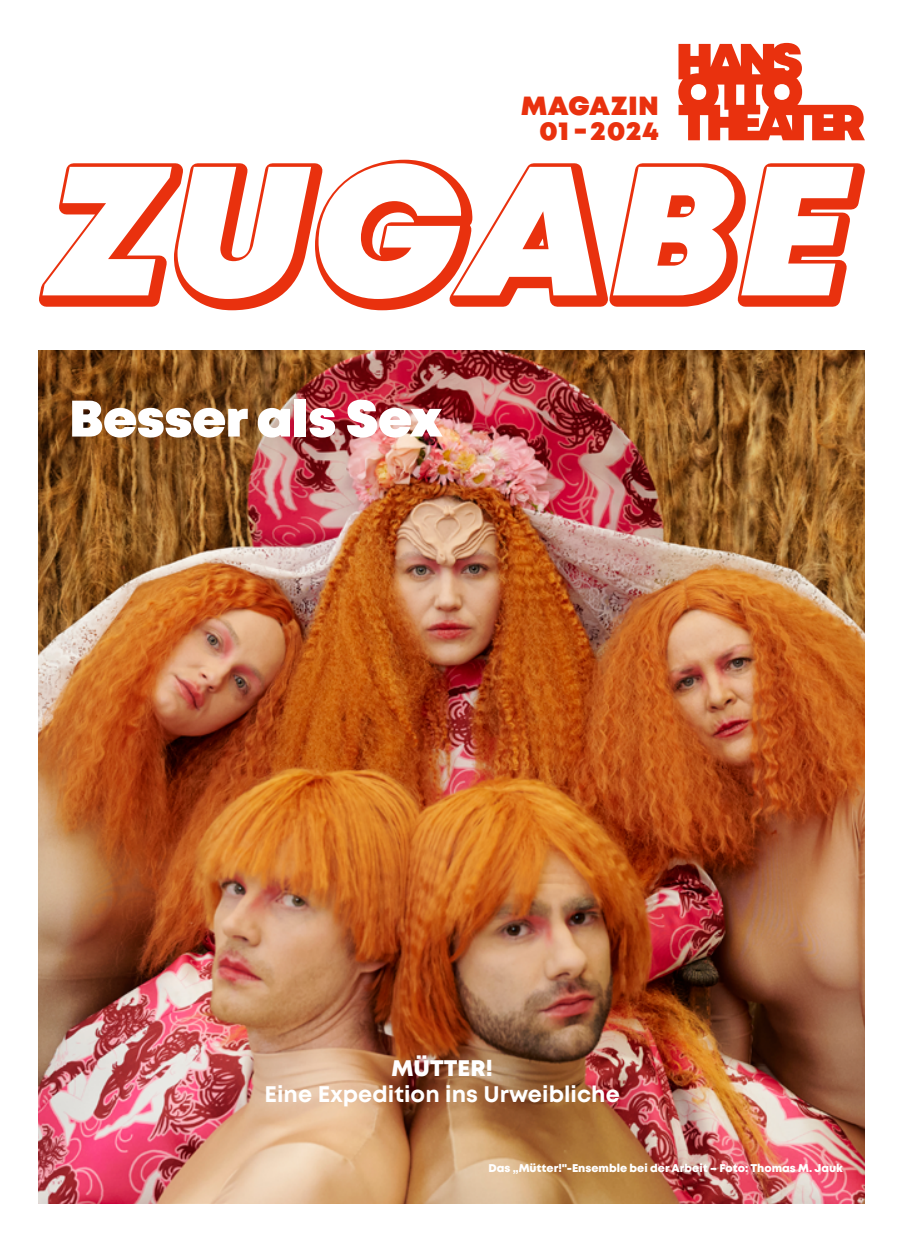
<style>
.page{position:relative;width:904px;height:1241px;background:#fff}
.page>*{position:absolute;margin:0;border:0;box-sizing:border-box;transform-origin:0 0}
.t1{font:900 51.25px "Mont";letter-spacing:-.005em;color:#fff}
.t2{font:900 26.25px/25px "Mont";letter-spacing:.04em;color:#e9310e;text-align:right}
.t3{font:700 22.5px "Mont";letter-spacing:.005em;color:#fff}
.t4{font:800 22.5px "Mont";letter-spacing:.005em;color:#fff}
.t5{font:800 11.25px "Mont";color:#fff}
</style>
<div class="page">
<img style="left:39px;top:350px;width:825px;height:853px">
<svg style="left:678px;top:43px;width:186px;height:97px"></svg>
<svg style="left:39px;top:159px;width:825px;height:152px"></svg>
<h2 class="t2" style="left:521px;top:95px;width:139px">MAGAZIN<br>01 - 2024</h2>
<h1 class="t1" style="left:69px;top:385px;width:374px">Besser als Sex</h1>
<h3 class="t4" style="left:391px;top:1052px;width:103px">MÜTTER!</h3>
<h3 class="t3" style="left:264px;top:1079px;width:357px">Eine Expedition ins Urweibliche</h3>
<p class="t5" style="left:488px;top:1160px;width:356px">Das „Mütter!"-Ensemble bei der Arbeit – Foto: Thomas M. Jauk</p>
</div>
